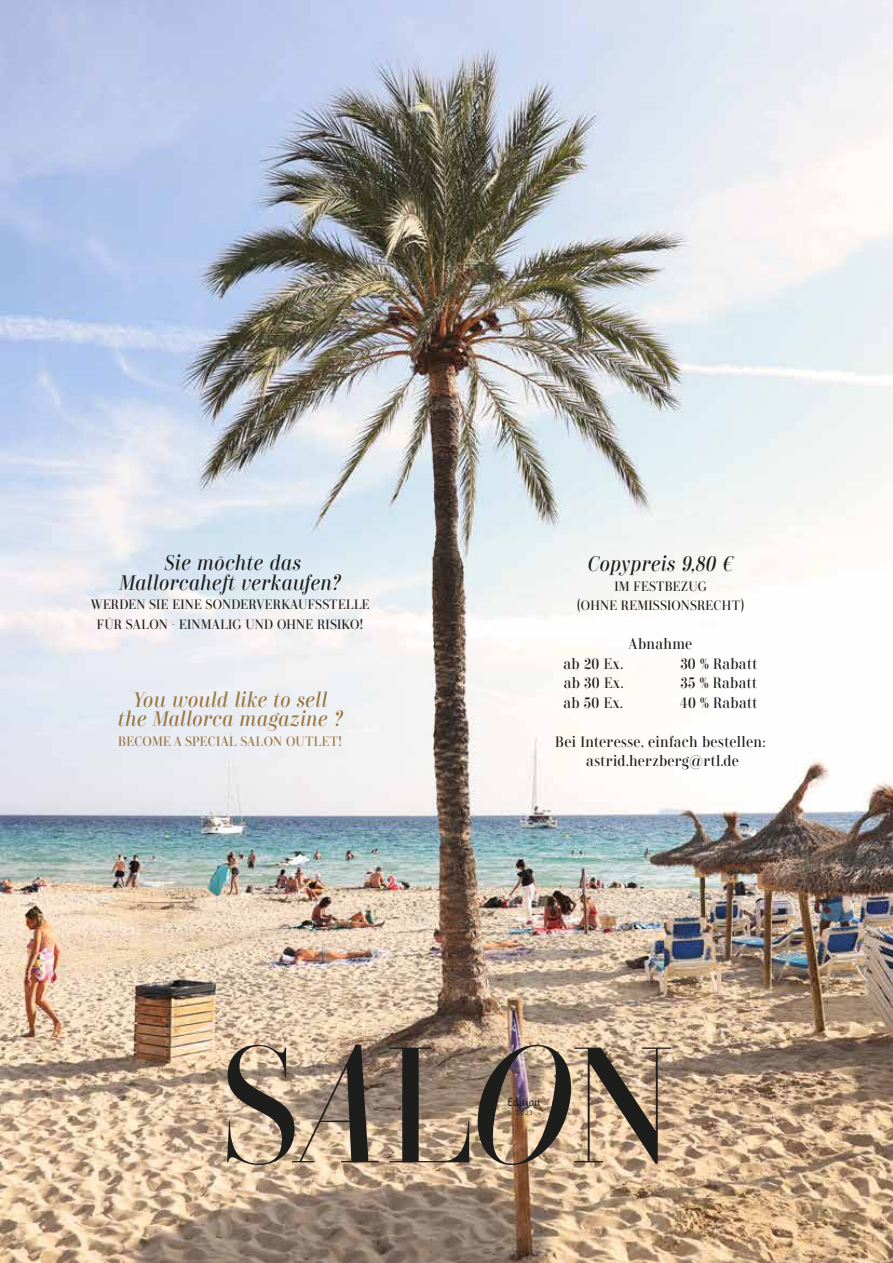
<style>
.page{position:relative;width:893px;height:1263px;background:#fff}
.page>*{position:absolute;margin:0;border:0;box-sizing:border-box;transform-origin:0 0}
.t1{font:164.1px "Didonesque Display";color:#1d1d1b}
.t2{font:italic 21px/19.5px "Didonesque";letter-spacing:.015em;color:#1d1d1b;text-align:center;scale:.9 1}
.t3{font:italic 21px/19.5px "Didonesque";letter-spacing:.02em;color:#98743c;text-align:center;scale:.9 1}
.t4{font:15px/19.5px "Didonesque";letter-spacing:.015em;color:#1d1d1b;text-align:center;scale:.9 1}
.t5{font:13.5px/19.5px "Didonesque";letter-spacing:.02em;color:#1d1d1b;text-align:center;scale:.9 1}
.t6{font:13.5px "Didonesque";letter-spacing:.02em;color:#98743c;scale:.9 1}
.t7{font:12.3px "Eskapade Fraktur";color:#1d1d1b}
.t8{font:6.15px "Avenir Next LT Pro";color:#1d1d1b}
.s1{font-style:italic}
</style>
<div class="page">
<img style="left:0;top:0;width:893px;height:1263px">
<h2 class="t2" style="left:120px;top:553px;width:247px">Sie möchte das<br>Mallorcaheft verkaufen?</h2>
<p class="t5" style="left:90px;top:595px;width:312px">WERDEN SIE EINE SONDERVERKAUFSSTELLE<br>FÜR SALON - EINMALIG UND OHNE RISIKO!</p>
<h2 class="t3" style="left:118px;top:690px;width:251px">You would like to sell the Mallorca magazine ?</h2>
<p class="t6" style="left:118px;top:733px;width:250px">BECOME A SPECIAL SALON OUTLET!</p>
<h2 class="t2" style="left:588px;top:555px;width:163px">Copypreis 9,80 €</h2>
<p class="t5" style="left:577px;top:577px;width:188px">IM FESTBEZUG<br>(OHNE REMISSIONSRECHT)</p>
<p class="t4" style="left:629px;top:635px;width:72px">Abnahme</p>
<p class="t4" style="left:563px;top:654px;width:68px">ab 20 Ex.</p>
<p class="t4" style="left:680px;top:654px;width:87px">30 % Rabatt</p>
<p class="t4" style="left:564px;top:674px;width:68px">ab 30 Ex.</p>
<p class="t4" style="left:681px;top:674px;width:87px">35 % Rabatt</p>
<p class="t4" style="left:563px;top:693px;width:68px">ab 50 Ex.</p>
<p class="t4" style="left:680px;top:693px;width:87px">40 % Rabatt</p>
<p class="t4" style="left:555px;top:732px;width:235px">Bei Interesse, einfach bestellen: astrid.herzberg@rtl.de</p>
<h1 class="t1" style="left:219px;top:1016px;width:456px">S<span class="s1">A</span>L<span class="s1">O</span>N</h1>
<p class="t7" style="left:508px;top:1095px;width:34px">Edition</p>
<p class="t8" style="left:516px;top:1109px;width:18px">2023</p>
</div>
